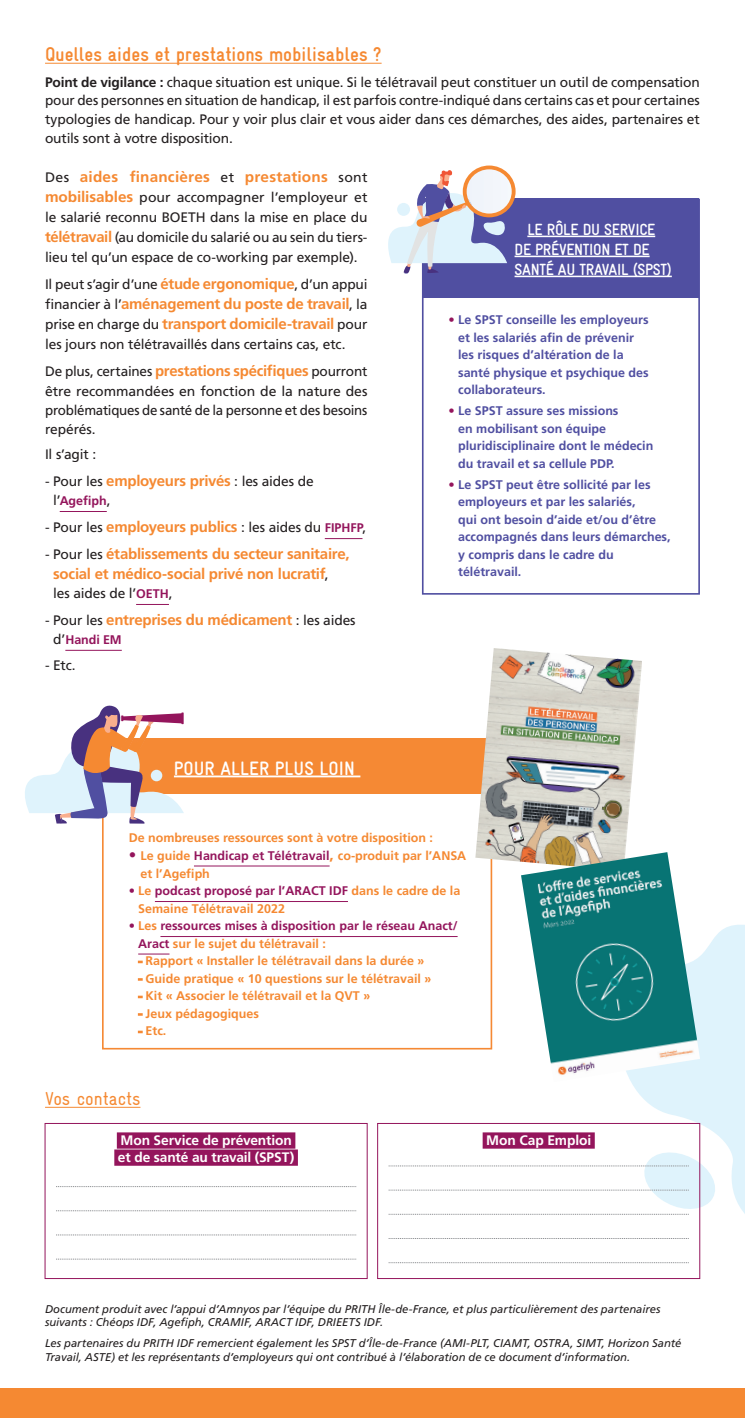
<style>
.page{position:relative;width:745px;height:1418px;background:#fff}
.page>*{position:absolute;margin:0;border:0;box-sizing:border-box;transform-origin:0 0}
.t1{font:700 20px "Gravur Condensed";color:#f58932}
.t2{font:700 19.5px "Gravur Condensed";color:#fff}
.t3{font:18.75px "Gravur Condensed";color:#f58932}
.t4{font:700 16.25px/20px "Gravur Condensed";letter-spacing:-.02em;color:#fff}
.t5{font:700 15px/20px "Frutiger";letter-spacing:-.015em;color:#f58932}
.t6{font:700 15px "Frutiger";letter-spacing:.015em;color:#f58932}
.t7{font:13.75px/18.8px "Frutiger";letter-spacing:-.01em;color:#231f20;text-align:justify}
.t8{font:700 13.75px/17.1px "Frutiger";letter-spacing:-.01em;color:#fff}
.t9{font:700 12.5px/17.5px "Frutiger";color:#504fa1}
.t10{font:700 12.5px/18px "Frutiger";color:#f58932}
.t11{font:700 12.5px/17.5px "Frutiger";color:#94155c}
.t12{font:italic 11.25px/13.8px "Frutiger";color:#231f20}
.s1{font-weight:700}
.s2{font-weight:400;font-size:13.75px;color:#231f20}
.s3{font-weight:700;font-size:15px;color:#f58932}
.s4{font-weight:700;font-size:12.5px;color:#94155c}
.s5{font-weight:400;color:#94155c}
.s6{font-weight:400;font-size:15px;color:#94155c}
.s7{color:#94155c}
.s8{font-size:15px}
.s9{font-weight:400}
.s10{color:#f58932}
.s11{font-weight:400;color:#f58934}
</style>
<div class="page">
<svg style="left:592px;top:925px;width:152px;height:326px"></svg>
<div style="left:0;top:1388px;width:744px;height:29px;background:#f58932"></div>
<hr style="left:45px;top:63px;width:336px;height:1px;background:#f58932">
<hr style="left:45px;top:1107px;width:95px;height:1px;background:#f58932">
<hr style="left:60px;top:511px;width:47px;height:1px;background:#94155c">
<hr style="left:324px;top:538px;width:38px;height:1px;background:#94155c">
<hr style="left:136px;top:604px;width:33px;height:1px;background:#94155c">
<hr style="left:65px;top:650px;width:57px;height:1px;background:#94155c">
<div style="left:102px;top:738px;width:388px;height:55px;background:#f58934"></div>
<div style="left:102px;top:738px;width:390px;height:311px;border:2px solid #f58934"></div>
<svg style="left:25px;top:705px;width:159px;height:118px"></svg>
<div style="left:151px;top:769px;width:11px;height:12px;background:#dff3fc;border-radius:50%"></div>
<div style="left:421px;top:199px;width:276px;height:99px;background:#504fa1"></div>
<div style="left:421px;top:199px;width:278px;height:395px;border:2px solid #504fa1"></div>
<svg style="left:388px;top:165px;width:127px;height:109px"></svg>
<hr style="left:527px;top:236px;width:127px;height:1px;background:#fff">
<hr style="left:514px;top:256px;width:135px;height:1px;background:#fff">
<hr style="left:514px;top:276px;width:157px;height:1px;background:#fff">
<hr style="left:174px;top:775px;width:186px;height:2px;background:#fff">
<hr style="left:194px;top:865px;width:135px;height:1px;background:#94155c">
<hr style="left:155px;top:901px;width:193px;height:1px;background:#94155c">
<hr style="left:160px;top:936px;width:297px;height:1px;background:#94155c">
<hr style="left:138px;top:953px;width:31px;height:1px;background:#94155c">
<img style="left:475px;top:648px;width:166px;height:222px">
<div style="left:117px;top:1132px;width:178px;height:16px;background:#94155c"></div>
<div style="left:114px;top:1149px;width:184px;height:16px;background:#94155c"></div>
<svg style="left:56px;top:1186px;width:300px;height:1px"></svg>
<svg style="left:56px;top:1210px;width:300px;height:1px"></svg>
<svg style="left:56px;top:1234px;width:300px;height:1px"></svg>
<svg style="left:56px;top:1258px;width:300px;height:1px"></svg>
<div style="left:45px;top:1123px;width:322px;height:155px;border:1px solid #94155c"></div>
<div style="left:482px;top:1132px;width:112px;height:16px;background:#94155c"></div>
<svg style="left:388px;top:1149px;width:331px;height:66px"></svg>
<svg style="left:388px;top:1238px;width:300px;height:1px"></svg>
<svg style="left:388px;top:1262px;width:300px;height:1px"></svg>
<div style="left:377px;top:1123px;width:322px;height:155px;border:1px solid #94155c"></div>
<img style="left:520px;top:852px;width:179px;height:230px">
<h1 class="t1" style="left:45px;top:43px;width:338px">Quelles aides et prestations mobilisables ?</h1>
<p class="t7" style="left:45px;top:72px;width:656px"><span class="s1">Point de vigilance :</span> chaque situation est unique. Si le télétravail peut constituer un outil de compensation pour des personnes en situation de handicap, il est parfois contre-indiqué dans certains cas et pour certaines typologies de handicap. Pour y voir plus clair et vous aider dans ces démarches, des aides, partenaires et outils sont à votre disposition.</p>
<p class="t6" style="left:45px;top:168px;width:324px"><span class="s2">Des</span> aides financières <span class="s2">et</span> prestations <span class="s2">sont</span></p>
<p class="t7" style="left:45px;top:187px;width:324px;line-height:20px"><span class="s3">mobilisables</span> pour accompagner l’employeur et le salarié reconnu BOETH dans la mise en place du <span class="s3">télétravail</span> (au domicile du salarié ou au sein du tiers&shy;lieu tel qu’un espace de co-working par exemple).</p>
<p class="t7" style="left:45px;top:274px;width:324px">Il peut s’agir d’une <span class="s3">étude ergonomique</span>, d’un appui</p>
<p class="t5" style="left:45px;top:293px;width:324px"><span class="s2">financier à l’</span>aménagement du poste de travail<span class="s2">, la prise en charge du</span> transport domicile-travail <span class="s2">pour</span></p>
<p class="t7" style="left:45px;top:330px;width:324px;line-height:27.1px">les jours non télétravaillés dans certains cas, etc.<br>De plus, certaines <span class="s3">prestations spécifiques</span> pourront</p>
<p class="t7" style="left:45px;top:382px;width:324px">être recommandées en fonction de la nature des problématiques de santé de la personne et des besoins repérés.</p>
<p class="t7" style="left:45px;top:445px;width:53px">Il s’agit :</p>
<p class="t7" style="left:45px;top:472px;width:270px">- Pour les <span class="s3">employeurs privés</span> : les aides de</p>
<p class="t11" style="left:53px;top:492px;width:59px"><span class="s2">l’</span>Agefiph<span class="s2">,</span></p>
<p class="t7" style="left:45px;top:518px;width:322px">- Pour les <span class="s3">employeurs publics</span> : les aides du <span class="s4">FIPHFP</span>,</p>
<p class="t5" style="left:53px;top:544px;width:298px;text-indent:-8px"><span class="s2">- Pour les</span> établissements du secteur sanitaire, social et médico-social privé non lucratif<span class="s2">,</span></p>
<p class="t7" style="left:53px;top:584px;width:121px">les aides de l’<span class="s4">OETH</span>,</p>
<p class="t5" style="left:45px;top:610px;width:312px"><span class="s2">- Pour les</span> entreprises du médicament <span class="s2">: les aides</span></p>
<p class="t11" style="left:53px;top:631px;width:70px"><span class="s2">d’</span>Handi EM</p>
<p class="t7" style="left:45px;top:655px;width:32px">- Etc.</p>
<h2 class="t2" style="left:174px;top:757px;width:182px">POUR ALLER PLUS LOIN</h2>
<p class="t4" style="left:514px;top:219px;width:159px;text-indent:13px">LE RÔLE DU SERVICE<br>DE PRÉVENTION ET DE<br>SANTÉ AU TRAVAIL (SPST)</p>
<p class="t9" style="left:458px;top:311px;width:192px;text-indent:-9px"><span class="s5">•</span> Le SPST conseille les employeurs et les salariés afin de prévenir les risques d’altération de la santé physique et psychique des collaborateurs.</p>
<p class="t9" style="left:458px;top:402px;width:196px;text-indent:-9px"><span class="s5">•</span> Le SPST assure ses missions<br>en mobilisant son équipe pluridisciplinaire dont le médecin du travail et sa cellule PDP.</p>
<p class="t9" style="left:458px;top:475px;width:214px;text-indent:-9px"><span class="s5">•</span> Le SPST peut être sollicité par les employeurs et par les salariés,<br>qui ont besoin d’aide et/ou d’être accompagnés dans leurs démarches, y compris dans le cadre du télétravail.</p>
<p class="t10" style="left:129px;top:828px;width:305px">De nombreuses ressources sont à votre disposition :</p>
<p class="t10" style="left:140px;top:846px;width:327px;text-indent:-12px"><span class="s6">•</span> Le guide <span class="s7">Handicap et Télétravail</span><span class="s8">,</span> co-produit par l’ANSA et l’Agefiph</p>
<p class="t10" style="left:138px;top:882px;width:323px;line-height:17.5px;text-indent:-9px"><span class="s5">•</span> Le <span class="s7">podcast proposé par l’ARACT IDF</span> dans le cadre de la<br>Semaine Télétravail 2022</p>
<p class="t11" style="left:138px;top:917px;width:321px;text-indent:-9px"><span class="s9">•</span> <span class="s10">Les</span> ressources mises à disposition par le réseau Anact/<br>Aract <span class="s10">sur le sujet du télétravail :</span></p>
<p class="t10" style="left:138px;top:951px;width:287px"><span class="s11">-</span> Rapport « Installer le télétravail dans la durée »</p>
<p class="t10" style="left:138px;top:969px;width:294px"><span class="s11">-</span> Guide pratique « 10 questions sur le télétravail »</p>
<p class="t10" style="left:138px;top:986px;width:233px"><span class="s11">-</span> Kit « Associer le télétravail et la QVT »</p>
<p class="t10" style="left:138px;top:1004px;width:122px"><span class="s11">-</span> Jeux pédagogiques</p>
<p class="t10" style="left:138px;top:1021px;width:30px"><span class="s11">-</span> Etc.</p>
<h3 class="t3" style="left:45px;top:1087px;width:97px">Vos contacts</h3>
<p class="t8" style="left:118px;top:1131px;width:178px">Mon Service de prévention et de santé au travail (SPST)</p>
<p class="t8" style="left:486px;top:1131px;width:106px">Mon Cap Emploi</p>
<p class="t12" style="left:45px;top:1301px;width:616px">Document produit avec l’appui d’Amnyos par l’équipe du PRITH Île-de-France, et plus particulièrement des partenaires suivants : Chéops IDF, Agefiph, CRAMIF, ARACT IDF, DRIEETS IDF.</p>
<p class="t12" style="left:45px;top:1336px;width:637px">Les partenaires du PRITH IDF remercient également les SPST d’Île-de-France (AMI-PLT, CIAMT, OSTRA, SIMT, Horizon Santé<br>Travail, ASTE) et les représentants d’employeurs qui ont contribué à l’élaboration de ce document d’information.</p>
</div>
